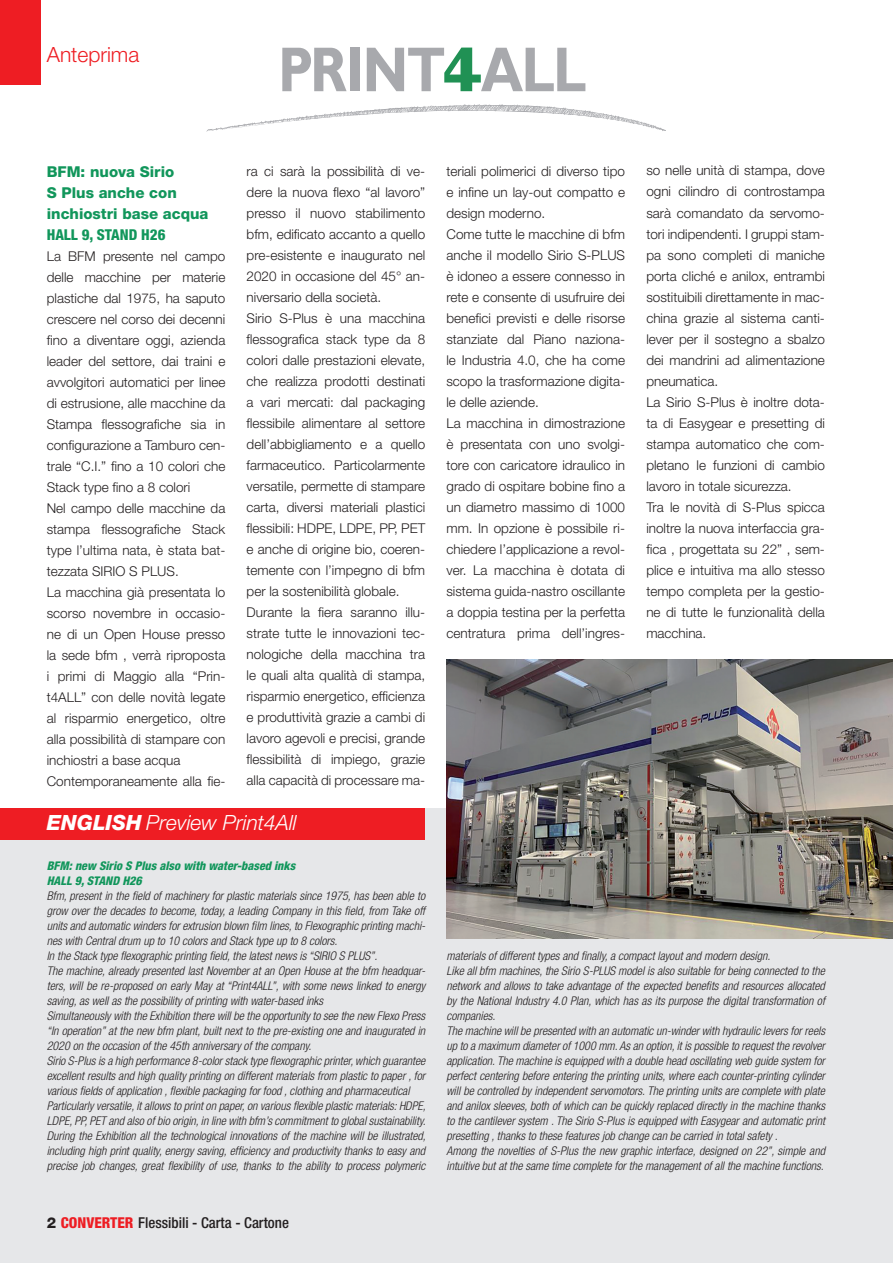
<style>
.page{position:relative;width:893px;height:1263px;background:#fff}
.page>*{position:absolute;margin:0;border:0;box-sizing:border-box;transform-origin:0 0}
.t1{font:italic 300 21px "Helvetica Neue LT Std";color:#fff}
.t2{font:300 21px "Helvetica Neue LT Std";color:#ee1d23}
.t3{font:800 15px/21px "Helvetica Neue LT Std";color:#11965b}
.t4{font:500 condensed 15px "Helvetica Neue LT Std";color:#231f20}
.t5{font:800 condensed 15px "Helvetica Neue LT Std";color:#11965b}
.t6{font:300 13.5px/21px "Helvetica Neue LT Std";color:#231f20}
.t7{font:italic 300 condensed 12px/15px "Helvetica Neue LT Std";color:#231f20}
.t8{font:italic 800 condensed 12px/15px "Helvetica Neue LT Std";color:#11965b}
.s1{font-weight:800}
.s2{font-weight:800;font-stretch:normal}
.s3{font-weight:800;color:#ee1d23}
</style>
<div class="page">
<div style="left:0;top:0;width:41px;height:85px;background:#ee1d23"></div>
<div style="left:0;top:808px;width:893px;height:455px;background:#e6e7e9"></div>
<div style="left:0;top:808px;width:425px;height:32px;background:#ee1d23"></div>
<svg style="left:282px;top:48px;width:65px;height:43px"></svg>
<div style="left:350px;top:48px;width:9px;height:43px;background:#a8a9ad"></div>
<svg style="left:367px;top:48px;width:218px;height:43px"></svg>
<svg style="left:206px;top:104px;width:460px;height:28px"></svg>
<img style="left:446px;top:659px;width:447px;height:280px">
<h1 class="t2" style="left:47px;top:41px;width:94px">Anteprima</h1>
<p class="t3" style="left:47px;top:161px;width:163px">BFM: nuova Sirio<br>S Plus anche con inchiostri base acqua</p>
<p class="t5" style="left:47px;top:225px;width:120px">HALL 9, STAND H26</p>
<p class="t6" style="left:47px;top:245px;width:180px">La BFM presente nel campo delle macchine per materie plastiche dal 1975, ha saputo crescere nel corso dei decenni fino a diventare oggi, azienda leader del settore, dai traini e avvolgitori automatici per linee di estrusione, alle macchine da<br>Stampa flessografiche sia in configurazione a Tamburo cen&shy;trale “C.I.” fino a 10 colori che<br>Stack type fino a 8 colori<br>Nel campo delle macchine da stampa flessografiche Stack type l’ultima nata, è stata bat&shy;tezzata SIRIO S PLUS.<br>La macchina già presentata lo scorso novembre in occasio&shy;ne di un Open House presso la sede bfm , verrà riproposta i primi di Maggio alla “Prin&shy;t4ALL” con delle novità legate al risparmio energetico, oltre alla possibilità di stampare con inchiostri a base acqua<br>Contemporaneamente alla fie-</p>
<p class="t6" style="left:247px;top:160px;width:180px">ra ci sarà la possibilità di ve&shy;dere la nuova flexo “al lavoro” presso il nuovo stabilimento bfm, edificato accanto a quello pre-esistente e inaugurato nel<br>2020 in occasione del 45° an&shy;niversario della società.<br>Sirio S-Plus è una macchina flessografica stack type da 8 colori dalle prestazioni elevate, che realizza prodotti destinati a vari mercati: dal packaging flessibile alimentare al settore dell’abbigliamento e a quello farmaceutico. Particolarmente versatile, permette di stampare carta, diversi materiali plastici flessibili: HDPE, LDPE, PP, PET e anche di origine bio, coeren&shy;temente con l’impegno di bfm per la sostenibilità globale.<br>Durante la fiera saranno illu&shy;strate tutte le innovazioni tec&shy;nologiche della macchina tra le quali alta qualità di stampa, risparmio energetico, efficienza e produttività grazie a cambi di lavoro agevoli e precisi, grande flessibilità di impiego, grazie alla capacità di processare ma-</p>
<p class="t6" style="left:446px;top:160px;width:180px">teriali polimerici di diverso tipo e infine un lay-out compatto e design moderno.<br>Come tutte le macchine di bfm anche il modello Sirio S-PLUS è idoneo a essere connesso in rete e consente di usufruire dei benefici previsti e delle risorse stanziate dal Piano naziona&shy;le Industria 4.0, che ha come scopo la trasformazione digita&shy;le delle aziende.<br>La macchina in dimostrazione è presentata con uno svolgi&shy;tore con caricatore idraulico in grado di ospitare bobine fino a un diametro massimo di 1000 mm. In opzione è possibile ri&shy;chiedere l’applicazione a revol&shy;ver. La macchina è dotata di sistema guida-nastro oscillante a doppia testina per la perfetta centratura prima dell’ingres-</p>
<h1 class="t1" style="left:47px;top:810px;width:252px"><span class="s1">ENGLISH</span> Preview Print4All</h1>
<p class="t6" style="left:646px;top:160px;width:180px">so nelle unità di stampa, dove ogni cilindro di controstampa sarà comandato da servomo&shy;tori indipendenti. I gruppi stam&shy;pa sono completi di maniche porta cliché e anilox, entrambi sostituibili direttamente in mac&shy;china grazie al sistema canti&shy;lever per il sostegno a sbalzo dei mandrini ad alimentazione pneumatica.<br>La Sirio S-Plus è inoltre dota&shy;ta di Easygear e presetting di stampa automatico che com&shy;pletano le funzioni di cambio lavoro in totale sicurezza.<br>Tra le novità di S-Plus spicca inoltre la nuova interfaccia gra&shy;fica , progettata su 22” , sem&shy;plice e intuitiva ma allo stesso tempo completa per la gestio&shy;ne di tutte le funzionalità della macchina.</p>
<p class="t8" style="left:47px;top:858px;width:250px">BFM: new Sirio S Plus also with water-based inks<br>HALL 9, STAND H26</p>
<p class="t7" style="left:47px;top:888px;width:380px">Bfm, present in the field of machinery for plastic materials since 1975, has been able to grow over the decades to become, today, a leading Company in this field, from Take off units and automatic winders for extrusion blown film lines, to Flexographic printing machi&shy;nes with Central drum up to 10 colors and Stack type up to 8 colors.<br>In the Stack type flexographic printing field, the latest news is “SIRIO S PLUS”.<br>The machine, already presented last November at an Open House at the bfm headquar&shy;ters, will be re-proposed on early May at “Print4ALL”, with some news linked to energy saving, as well as the possibility of printing with water-based inks<br>Simultaneously with the Exhibition there will be the opportunity to see the new Flexo Press “In operation” at the new bfm plant, built next to the pre-existing one and inaugurated in 2020 on the occasion of the 45th anniversary of the company.<br>Sirio S-Plus is a high performance 8-color stack type flexographic printer, which guarantee excellent results and high quality printing on different materials from plastic to paper , for various fields of application , flexible packaging for food , clothing and pharmaceutical Particularly versatile, it allows to print on paper, on various flexible plastic materials: HDPE, LDPE, PP, PET and also of bio origin, in line with bfm’s commitment to global sustainability.<br>During the Exhibition all the technological innovations of the machine will be illustrated, including high print quality, energy saving, efficiency and productivity thanks to easy and precise job changes, great flexibility of use, thanks to the ability to process polymeric</p>
<p class="t4" style="left:47px;top:1214px;width:244px"><span class="s2">2</span> <span class="s3">CONVERTER</span> Flessibili - Carta - Cartone</p>
<p class="t7" style="left:446px;top:949px;width:380px">materials of different types and finally, a compact layout and modern design.<br>Like all bfm machines, the Sirio S-PLUS model is also suitable for being connected to the network and allows to take advantage of the expected benefits and resources allocated by the National Industry 4.0 Plan, which has as its purpose the digital transformation of companies.<br>The machine will be presented with an automatic un-winder with hydraulic levers for reels up to a maximum diameter of 1000 mm. As an option, it is possible to request the revolver application. The machine is equipped with a double head oscillating web guide system for perfect centering before entering the printing units, where each counter-printing cylinder will be controlled by independent servomotors. The printing units are complete with plate and anilox sleeves, both of which can be quickly replaced directly in the machine thanks to the cantilever system . The Sirio S-Plus is equipped with Easygear and automatic print presetting , thanks to these features job change can be carried in total safety .<br>Among the novelties of S-Plus the new graphic interface, designed on 22”, simple and intuitive but at the same time complete for the management of all the machine functions.</p>
</div>
